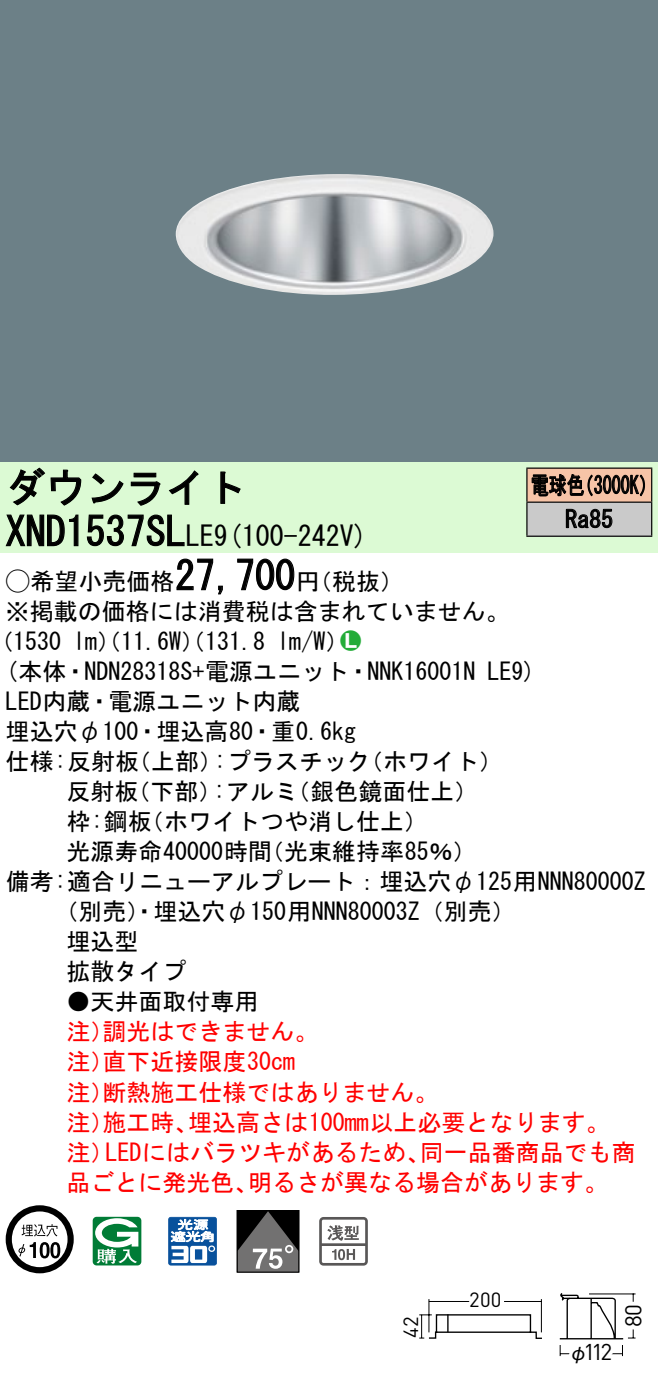
<style>
.page{position:relative;width:658px;height:1391px;background:#fff}
.page>*{position:absolute;margin:0;border:0;box-sizing:border-box;transform-origin:0 0}
.t1{font:40px "MS Gothic";color:#000}
.t2{font:28px "MS Gothic";color:#000}
.t3{font:24px/30.4px "MS Gothic";color:#000}
.t4{font:24px/30px "MS Gothic";color:#f00}
.t5{font:24px/34px "MS Gothic";color:#000;scale:.75 1}
.t6{font:24px "Ford Classification 1";color:#23ac38}
.t7{font:22.8px "DINOT";color:#000}
.t8{font:20.4px "DINOT";color:#000}
.t9{font:20px "Gothic BBB Pro Medium 90 pv RKSJ H";color:#000}
.s1{font-size:28px}
.s2{font-family:"Ford Classification 1"}
.s3{color:#fff}
</style>
<div class="page">
<div style="left:0;top:0;width:658px;height:462px;background:#6c8087"></div>
<img style="left:176px;top:174px;width:318px;height:121px">
<div style="left:0;top:462px;width:658px;height:90px;background:#dcfad4"></div>
<svg style="left:9px;top:467px;width:73px;height:39px"></svg>
<svg style="left:91px;top:473px;width:33px;height:30px"></svg>
<svg style="left:130px;top:472px;width:30px;height:34px"></svg>
<svg style="left:168px;top:470px;width:30px;height:35px"></svg>
<svg style="left:220px;top:471px;width:21px;height:33px"></svg>
<svg style="left:5px;top:514px;width:74px;height:32px"></svg>
<svg style="left:86px;top:514px;width:99px;height:33px"></svg>
<svg style="left:176px;top:558px;width:47px;height:37px"></svg>
<svg style="left:237px;top:558px;width:58px;height:33px"></svg>
<svg style="left:6px;top:1205px;width:68px;height:68px"></svg>
<svg style="left:40px;top:1241px;width:10px;height:17px"></svg>
<svg style="left:50px;top:1241px;width:10px;height:17px"></svg>
<svg style="left:93px;top:1216px;width:48px;height:49px"></svg>
<svg style="left:168px;top:1216px;width:49px;height:49px"></svg>
<div style="left:237px;top:1209px;width:62px;height:63px;border:1px solid #000"></div>
<svg style="left:237px;top:1211px;width:62px;height:61px"></svg>
<svg style="left:319px;top:1217px;width:49px;height:48px"></svg>
<div style="left:527px;top:468px;width:124px;height:34px;background:#f7c4a7"></div>
<div style="left:527px;top:502px;width:124px;height:34px;background:#cacaca"></div>
<hr style="left:526px;top:467px;width:126px;height:2px;background:#000">
<hr style="left:526px;top:468px;width:1px;height:33px;background:#000">
<hr style="left:651px;top:468px;width:1px;height:33px;background:#000">
<hr style="left:526px;top:501px;width:126px;height:2px;background:#000">
<hr style="left:526px;top:502px;width:1px;height:33px;background:#000">
<hr style="left:651px;top:502px;width:1px;height:33px;background:#000">
<hr style="left:526px;top:535px;width:126px;height:2px;background:#000">
<svg style="left:531px;top:474px;width:114px;height:23px"></svg>
<svg style="left:565px;top:508px;width:47px;height:20px"></svg>
<svg style="left:559px;top:1293px;width:77px;height:64px"></svg>
<svg style="left:419px;top:1299px;width:123px;height:40px"></svg>
<h1 class="t1" style="left:6px;top:467px;width:242px">ダウンライト</h1>
<p class="t2" style="left:214px;top:522px;width:155px">(9 100-242 (V</p>
<h1 class="t1" style="left:6px;top:511px;width:210px">XND1537SL<span class="s1">LE</span></h1>
<h1 class="t1" style="left:175px;top:555px;width:121px">27,700</h1>
<p class="t3" style="left:6px;top:566px;width:505px"><span class="s2">A</span>希望小売価格<br>※掲載の価格には消費税は含まれていません。</p>
<p class="t6" style="left:340px;top:629px;width:22px">2<span class="s3">7</span></p>
<p class="t3" style="left:296px;top:566px;width:109px">（円税抜(</p>
<p class="t3" style="left:277px;top:626px;width:73px">l m (W/</p>
<p class="t3" style="left:-11px;top:626px;width:74px">（1530</p>
<p class="t3" style="left:73px;top:626px;width:193px">lm）（11.6 ）（W 131.8</p>
<p class="t5" style="left:565px;top:468px;width:65px;text-indent:-34px">電球色<br>Ra85</p>
<p class="t5" style="left:575px;top:468px;width:109px">（3000 (K</p>
<p class="t3" style="left:6px;top:656px;width:471px">(本体・NDN28318 +S 電源ユニット・NNK16001N</p>
<p class="t3" style="left:6px;top:686px;width:296px">LED内蔵・電源ユニット内蔵</p>
<p class="t3" style="left:6px;top:716px;width:352px">埋込穴φ100・埋込高80・重0.6kg</p>
<p class="t3" style="left:359px;top:746px;width:145px">（ホワイト(</p>
<p class="t3" style="left:487px;top:656px;width:50px">LE (9</p>
<p class="t3" style="left:214px;top:746px;width:158px">:プラスチック</p>
<p class="t3" style="left:6px;top:746px;width:135px">仕様:反射板</p>
<p class="t3" style="left:127px;top:746px;width:97px">（上部）</p>
<p class="t3" style="left:66px;top:776px;width:73px">反射板</p>
<p class="t3" style="left:126px;top:776px;width:97px">（下部）</p>
<p class="t3" style="left:213px;top:776px;width:86px">:アルミ</p>
<p class="t3" style="left:286px;top:776px;width:193px">（銀色鏡面仕上(</p>
<p class="t3" style="left:66px;top:806px;width:87px">枠:鋼板</p>
<p class="t3" style="left:140px;top:806px;width:289px">（ホワイトつや消し仕上(</p>
<p class="t3" style="left:66px;top:836px;width:207px">光源寿命40000時間</p>
<p class="t3" style="left:6px;top:866px;width:641px">備考:適合リニューアルプレート：埋込穴φ125用NNN80000Z</p>
<p class="t3" style="left:54px;top:896px;width:463px">（別売）・埋込穴φ150用NNN80003 （Z 別売(</p>
<p class="t3" style="left:66px;top:926px;width:74px">埋込型</p>
<p class="t3" style="left:66px;top:956px;width:121px">拡散タイプ</p>
<p class="t3" style="left:66px;top:986px;width:194px">●天井面取付専用</p>
<p class="t4" style="left:102px;top:1016px;width:217px">調光はできません。</p>
<p class="t3" style="left:260px;top:836px;width:218px">（光束維持率85％(</p>
<p class="t4" style="left:102px;top:1016px;width:194px;text-indent:-36px">注）<br>直下近接限度30cm</p>
<p class="t4" style="left:102px;top:1046px;width:337px;text-indent:-36px">注）<br>断熱施工仕様ではありません。</p>
<p class="t4" style="left:66px;top:1076px;width:49px">注）</p>
<p class="t4" style="left:188px;top:1106px;width:423px">埋込高さは100mm以上必要となります。</p>
<p class="t4" style="left:102px;top:1106px;width:97px">施工時、</p>
<p class="t4" style="left:66px;top:1106px;width:49px">注）</p>
<p class="t4" style="left:66px;top:1136px;width:49px">注）</p>
<p class="t4" style="left:105px;top:1136px;width:326px">LEDにはバラツキがあるため、</p>
<p class="t4" style="left:420px;top:1136px;width:217px">同一品番商品でも商</p>
<p class="t4" style="left:66px;top:1166px;width:194px">品ごとに発光色、</p>
<p class="t4" style="left:248px;top:1166px;width:362px">明るさが異なる場合があります。</p>
<p class="t8" style="left:397px;top:1337px;width:23px;rotate:-90deg">42</p>
<p class="t8" style="left:469px;top:1285px;width:34px">200</p>
<p class="t7" style="left:583px;top:1336px;width:30px">112</p>
<p class="t9" style="left:568px;top:1335px;width:21px">φ</p>
<p class="t7" style="left:617px;top:1327px;width:25px;rotate:-90deg">80</p>
</div>
